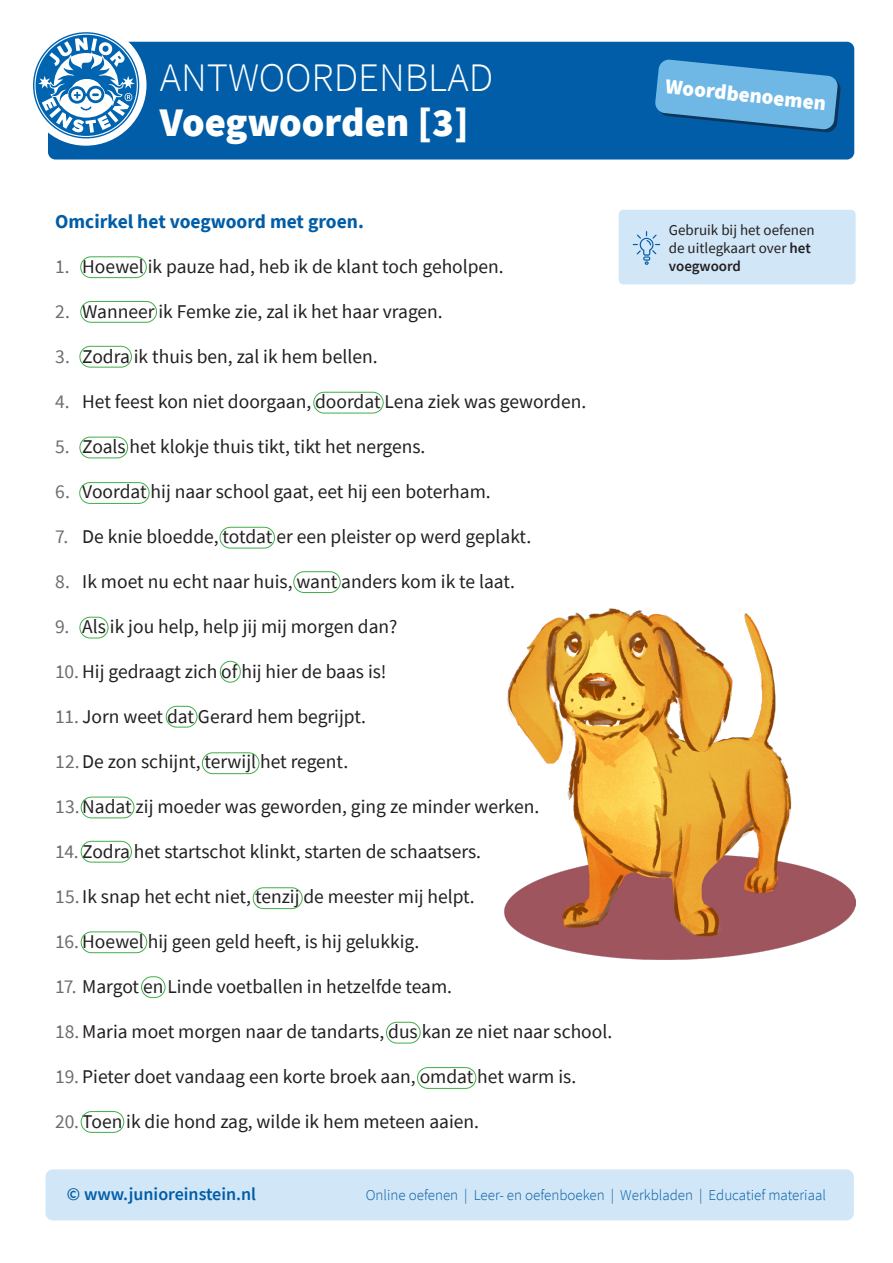
<style>
.page{position:relative;width:893px;height:1263px;background:#fff}
.page>*{position:absolute;margin:0;border:0;box-sizing:border-box;transform-origin:0 0}
.t1{font:300 40.5px "Source Sans Pro";color:#fff}
.t2{font:900 40.5px "Source Sans Pro";letter-spacing:-.005em;color:#fff}
.t3{font:900 21px "Source Sans Pro";color:#fff}
.t4{font:19.5px "Source Sans Pro";color:#231f20}
.t5{font:700 19.5px "Source Sans Pro";color:#015da7}
.t6{font:600 18px "Source Sans Pro";color:#015da7}
.t7{font:300 15px "Source Sans Pro";color:#015da7}
.t8{font:15px "Source Sans Pro";color:#231f20}
.t9{font:600 15px "Source Sans Pro";letter-spacing:-.005em;color:#231f20}
.s1{color:#6c6d70}
.s2{font-weight:600}
</style>
<div class="page">
<div style="left:619px;top:210px;width:237px;height:74px;background:#d1e6f6;border-radius:5px"></div>
<svg style="left:633px;top:231px;width:27px;height:34px"></svg>
<div style="left:220px;top:661px;width:21px;height:21px;border:1px solid #40ae49;border-radius:10px"></div>
<div style="left:166px;top:706px;width:31px;height:21px;border:1px solid #40ae49;border-radius:10px"></div>
<div style="left:202px;top:752px;width:57px;height:22px;border:1px solid #40ae49;border-radius:10px"></div>
<div style="left:81px;top:797px;width:53px;height:21px;border:1px solid #40ae49;border-radius:10px"></div>
<div style="left:81px;top:841px;width:51px;height:21px;border:1px solid #40ae49;border-radius:10px"></div>
<div style="left:253px;top:887px;width:50px;height:22px;border:1px solid #40ae49;border-radius:10px"></div>
<div style="left:81px;top:931px;width:66px;height:22px;border:1px solid #40ae49;border-radius:10px"></div>
<div style="left:141px;top:976px;width:24px;height:22px;border:1px solid #40ae49;border-radius:10px"></div>
<div style="left:386px;top:1022px;width:35px;height:21px;border:1px solid #40ae49;border-radius:10px"></div>
<div style="left:417px;top:1067px;width:59px;height:22px;border:1px solid #40ae49;border-radius:10px"></div>
<div style="left:81px;top:1111px;width:43px;height:22px;border:1px solid #40ae49;border-radius:10px"></div>
<img style="left:505px;top:609px;width:351px;height:351px">
<div style="left:45px;top:1169px;width:809px;height:51px;background:#d1e6f6;border-radius:7px"></div>
<div style="left:48px;top:42px;width:806px;height:118px;background:#015da7;border-radius:7px"></div>
<div style="left:25px;top:24px;width:122px;height:122px;background:#fff;border-radius:50%"></div>
<svg style="left:655px;top:59px;width:186px;height:73px"></svg>
<svg style="left:33px;top:32px;width:106px;height:106px"></svg>
<div style="left:80px;top:256px;width:67px;height:22px;border:1px solid #40ae49;border-radius:10px"></div>
<div style="left:80px;top:301px;width:77px;height:22px;border:1px solid #40ae49;border-radius:10px"></div>
<div style="left:80px;top:346px;width:52px;height:21px;border:1px solid #40ae49;border-radius:10px"></div>
<div style="left:313px;top:392px;width:71px;height:21px;border:1px solid #40ae49;border-radius:10px"></div>
<div style="left:80px;top:437px;width:48px;height:21px;border:1px solid #40ae49;border-radius:10px"></div>
<div style="left:79px;top:482px;width:70px;height:22px;border:1px solid #40ae49;border-radius:10px"></div>
<div style="left:220px;top:527px;width:55px;height:21px;border:1px solid #40ae49;border-radius:10px"></div>
<div style="left:293px;top:571px;width:48px;height:22px;border:1px solid #40ae49;border-radius:10px"></div>
<div style="left:80px;top:617px;width:28px;height:21px;border:1px solid #40ae49;border-radius:10px"></div>
<p class="t1" style="left:160px;top:53px;width:335px">ANTWOORDENBLAD</p>
<p class="t2" style="left:160px;top:95px;width:310px">Voegwoorden [3]</p>
<p class="t5" style="left:55px;top:209px;width:310px">Omcirkel het voegwoord met groen.</p>
<p class="t4" style="left:55px;top:254px;width:450px"><span class="s1">1.</span> Hoewel ik pauze had, heb ik de klant toch geholpen.</p>
<p class="t4" style="left:55px;top:299px;width:389px"><span class="s1">2.</span> Wanneer ik Femke zie, zal ik het haar vragen.</p>
<p class="t4" style="left:55px;top:344px;width:324px"><span class="s1">3.</span> Zodra ik thuis ben, zal ik hem bellen.</p>
<p class="t4" style="left:55px;top:389px;width:532px"><span class="s1">4.</span> Het feest kon niet doorgaan, doordat Lena ziek was geworden.</p>
<p class="t4" style="left:55px;top:434px;width:372px"><span class="s1">5.</span> Zoals het klokje thuis tikt, tikt het nergens.</p>
<p class="t4" style="left:55px;top:479px;width:437px"><span class="s1">6.</span> Voordat hij naar school gaat, eet hij een boterham.</p>
<p class="t4" style="left:55px;top:524px;width:477px"><span class="s1">7.</span> De knie bloedde, totdat er een pleister op werd geplakt.</p>
<p class="t4" style="left:55px;top:569px;width:461px"><span class="s1">8.</span> Ik moet nu echt naar huis, want anders kom ik te laat.</p>
<p class="t4" style="left:55px;top:614px;width:344px"><span class="s1">9.</span> Als ik jou help, help jij mij morgen dan?</p>
<p class="t4" style="left:55px;top:659px;width:333px"><span class="s1">10.</span> Hij gedraagt zich of hij hier de baas is!</p>
<p class="t4" style="left:55px;top:704px;width:312px"><span class="s1">11.</span> Jorn weet dat Gerard hem begrijpt.</p>
<p class="t4" style="left:55px;top:749px;width:294px"><span class="s1">12.</span>De zon schijnt, terwijl het regent.</p>
<p class="t4" style="left:55px;top:794px;width:486px"><span class="s1">13.</span>Nadat zij moeder was geworden, ging ze minder werken.</p>
<p class="t4" style="left:55px;top:839px;width:427px"><span class="s1">14.</span> Zodra het startschot klinkt, starten de schaatsers.</p>
<p class="t4" style="left:55px;top:884px;width:421px"><span class="s1">15.</span> Ik snap het echt niet, tenzij de meester mij helpt.</p>
<p class="t4" style="left:55px;top:929px;width:366px"><span class="s1">16.</span> Hoewel hij geen geld heeft, is hij gelukkig.</p>
<p class="t4" style="left:55px;top:974px;width:398px"><span class="s1">17.</span> Margot en Linde voetballen in hetzelfde team.</p>
<p class="t4" style="left:55px;top:1019px;width:558px"><span class="s1">18.</span>Maria moet morgen naar de tandarts, dus kan ze niet naar school.</p>
<p class="t4" style="left:55px;top:1064px;width:522px"><span class="s1">19.</span> Pieter doet vandaag een korte broek aan, omdat het warm is.</p>
<p class="t4" style="left:55px;top:1109px;width:425px"><span class="s1">20.</span> Toen ik die hond zag, wilde ik hem meteen aaien.</p>
<p class="t3" style="left:667px;top:72px;width:163px;rotate:6deg">Woordbenoemen</p>
<p class="t8" style="left:669px;top:221px;width:147px">Gebruik bij het oefenen</p>
<p class="t8" style="left:669px;top:239px;width:143px">de uitlegkaart over <span class="s2">het</span></p>
<p class="t9" style="left:669px;top:257px;width:74px">voegwoord</p>
<p class="t6" style="left:67px;top:1182px;width:191px">© www.junioreinstein.nl</p>
<p class="t7" style="left:366px;top:1186px;width:462px">Online oefenen | Leer- en oefenboeken | Werkbladen | Educatief materiaal</p>
</div>
